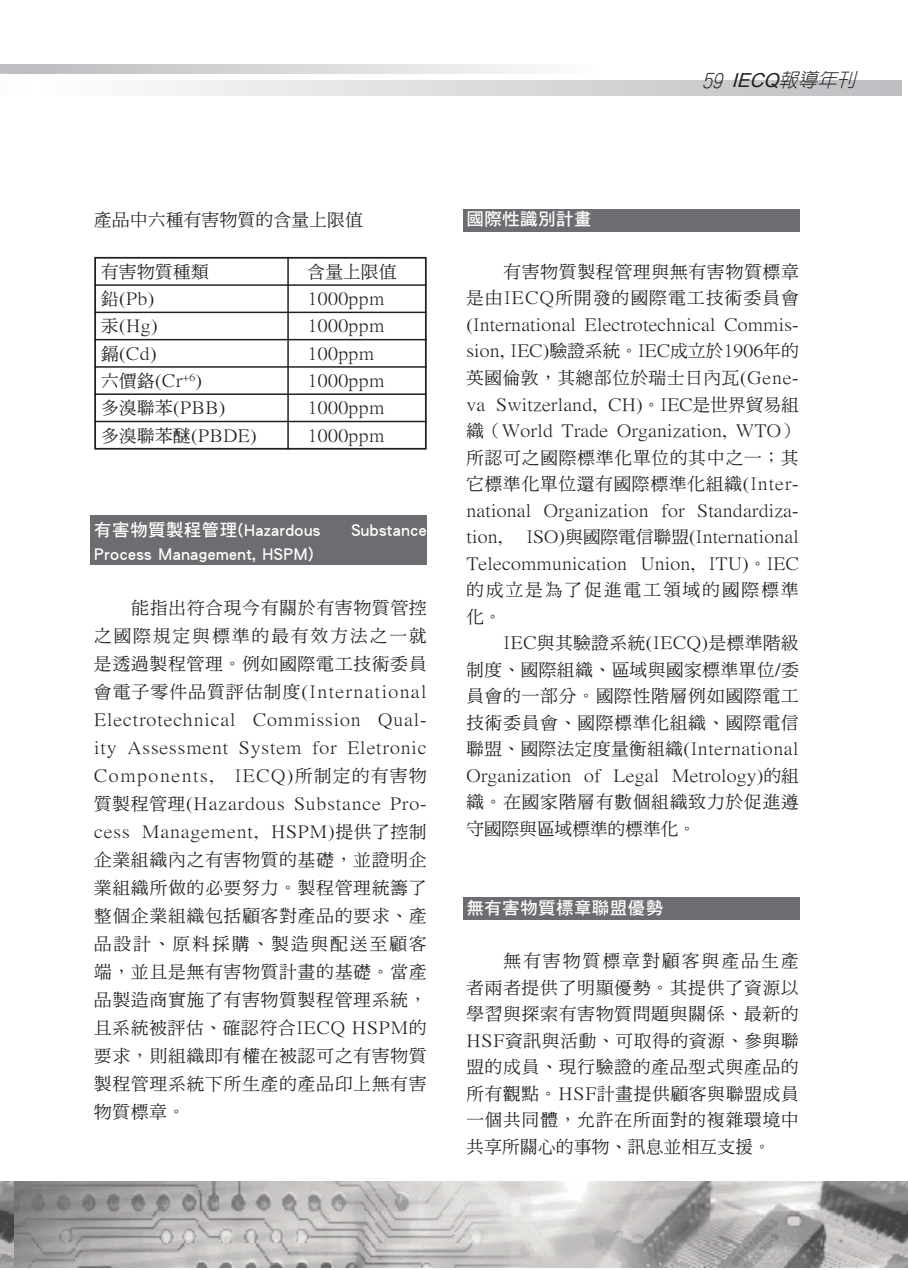
<style>
.page{position:relative;width:908px;height:1270px;background:#fff}
.page>*{position:absolute;margin:0;border:0;box-sizing:border-box;transform-origin:0 0}
.t1{font:italic 300 19.25px "Yen Round";color:#231f20}
.t2{font:17.5px/28px "DF Ming Md HK BF";letter-spacing:.025em;color:#231f20;text-align:justify}
.t3{font:17.5px "DF Hei Std W7";letter-spacing:.025em;color:#fff}
.s1{font-family:"Arial";font-weight:400}
</style>
<div class="page">
<img style="left:0;top:1181px;width:15px;height:86px">
<img style="left:15px;top:1181px;width:893px;height:86px">
<svg style="left:0;top:65px;width:528px;height:8px;background:#d6d7d9"></svg>
<svg style="left:151px;top:80px;width:751px;height:15px;background:#d8d8da"></svg>
<div style="left:90px;top:516px;width:337px;height:49px;background:#6c6d70"></div>
<div style="left:463px;top:210px;width:337px;height:22px;background:#6c6d70"></div>
<div style="left:463px;top:897px;width:337px;height:22px;background:#6c6d70"></div>
<div style="left:94px;top:257px;width:333px;height:193px;border:2px solid #231f20"></div>
<hr style="left:94px;top:421px;width:333px;height:1px;background:#231f20">
<hr style="left:94px;top:393px;width:333px;height:2px;background:#231f20">
<hr style="left:94px;top:366px;width:333px;height:2px;background:#231f20">
<hr style="left:94px;top:339px;width:333px;height:1px;background:#231f20">
<hr style="left:94px;top:312px;width:333px;height:1px;background:#231f20">
<hr style="left:94px;top:284px;width:333px;height:2px;background:#231f20">
<hr style="left:287px;top:257px;width:2px;height:193px;background:#231f20">
<p class="t1" style="left:702px;top:70px;width:160px">59 <span class="s1">IECQ</span>報導年刊</p>
<p class="t2" style="left:94px;top:207px;width:270px">產品中六種有害物質的含量上限值</p>
<p class="t2" style="left:101px;top:259px;width:157px;line-height:27.3px;text-align:left">有害物質種類鉛(Pb)<br>汞(Hg)<br>鎘(Cd)<br>六價鉻(Cr<sup>+6</sup>)<br>多溴聯苯(PBB)<br>多溴聯苯醚(PBDE)</p>
<p class="t2" style="left:307px;top:259px;width:91px;line-height:27.3px;text-align:left">含量上限值<br>1000ppm<br>1000ppm<br>100ppm<br>1000ppm<br>1000ppm<br>1000ppm</p>
<p class="t3" style="left:94px;top:521px;width:228px">有害物質製程管理(Hazardous</p>
<p class="t3" style="left:351px;top:521px;width:77px">Substance</p>
<p class="t3" style="left:94px;top:544px;width:221px">Process Management, HSPM)</p>
<p class="t2" style="left:94px;top:595px;width:334px;text-indent:37px">能指出符合現今有關於有害物質管控之國際規定與標準的最有效方法之一就是透過製程管理。例如國際電工技術委員會電子零件品質評估制度(International Electrotechnical Commission Qual&shy;ity Assessment System for Eletronic Components,　IECQ)所制定的有害物質製程管理(Hazardous Substance Pro&shy;cess Management, HSPM)提供了控制企業組織內之有害物質的基礎，並證明企業組織所做的必要努力。製程管理統籌了整個企業組織包括顧客對產品的要求、產品設計、原料採購、製造與配送至顧客端，並且是無有害物質計畫的基礎。當產品製造商實施了有害物質製程管理系統，且系統被評估、確認符合IECQ HSPM的要求，則組織即有權在被認可之有害物質製程管理系統下所生產的產品印上無有害物質標章。</p>
<p class="t3" style="left:466px;top:209px;width:127px">國際性識別計畫</p>
<p class="t2" style="left:466px;top:259px;width:334px;line-height:26.6px;text-indent:37px">有害物質製程管理與無有害物質標章是由IECQ所開發的國際電工技術委員會(International Electrotechnical Commis&shy;sion, IEC)驗證系統。IEC成立於1906年的英國倫敦，其總部位於瑞士日內瓦(Gene&shy;va Switzerland, CH)。IEC是世界貿易組織（World Trade Organization, WTO）所認可之國際標準化單位的其中之一；其它標準化單位還有國際標準化組織(Inter&shy;national Organization for Standardiza&shy;tion,</p>
<p class="t2" style="left:466px;top:524px;width:334px;line-height:26.6px;text-indent:60px">ISO)與國際電信聯盟(International Telecommunication Union, ITU)。IEC的成立是為了促進電工領域的國際標準化。</p>
<p class="t2" style="left:466px;top:630px;width:334px;line-height:26.4px;text-indent:37px">IEC與其驗證系統(IECQ)是標準階級制度、國際組織、區域與國家標準單位/委員會的一部分。國際性階層例如國際電工技術委員會、國際標準化組織、國際電信聯盟、國際法定度量衡組織(International Organization of Legal Metrology)的組織。在國家階層有數個組織致力於促進遵守國際與區域標準的標準化。</p>
<p class="t3" style="left:466px;top:898px;width:198px">無有害物質標章聯盟優勢</p>
<p class="t2" style="left:466px;top:949px;width:334px;line-height:26.4px;text-indent:37px">無有害物質標章對顧客與產品生產者兩者提供了明顯優勢。其提供了資源以學習與探索有害物質問題與關係、最新的HSF資訊與活動、可取得的資源、參與聯盟的成員、現行驗證的產品型式與產品的所有觀點。HSF計畫提供顧客與聯盟成員一個共同體，允許在所面對的複雜環境中共享所關心的事物、訊息並相互支援。</p>
</div>
